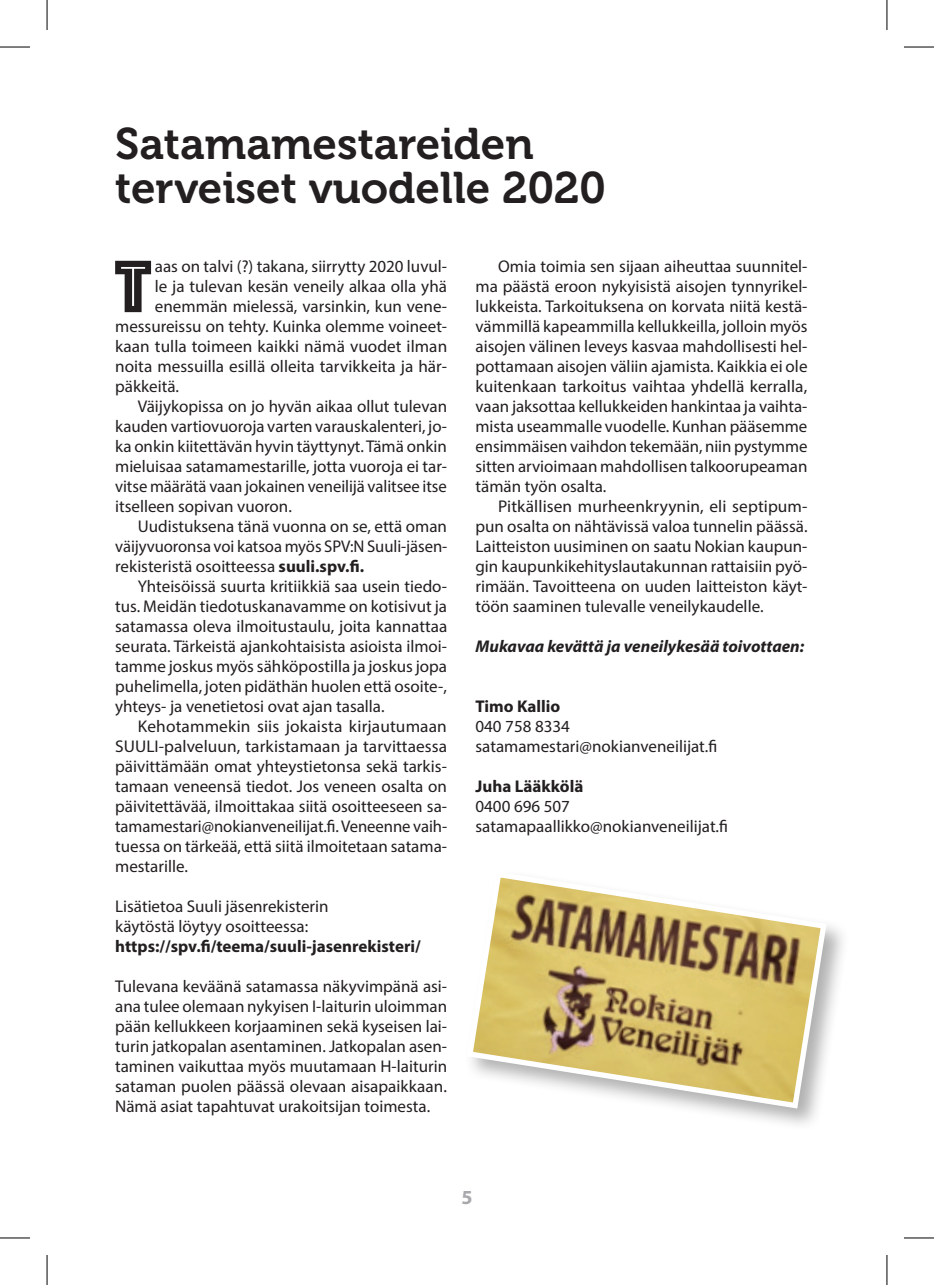
<style>
.page{position:relative;width:934px;height:1285px;background:#fff}
.page>*{position:absolute;margin:0;border:0;box-sizing:border-box;transform-origin:0 0}
.t1{font:77px "Phosphate Inline";color:#231f20}
.t2{font:44px/44px "Museo 700";color:#231f20}
.t3{font:700 20px "Myriad Pro";color:#a8a9ad}
.t4{font:17px/20px "Myriad Pro";color:#231f20}
.t5{font:700 17px "Myriad Pro";color:#231f20}
.t6{font:italic 700 17px "Myriad Pro";color:#231f20}
.s1{font-weight:700}
</style>
<div class="page">
<div style="left:464px;top:869px;width:385px;height:263px;background:#231f20;opacity:.35"></div>
<svg style="left:464px;top:869px;width:365px;height:242px"></svg>
<hr style="left:0;top:47px;width:30px;height:1px;background:#000">
<hr style="left:903px;top:47px;width:30px;height:1px;background:#000">
<hr style="left:0;top:1237px;width:30px;height:1px;background:#000">
<hr style="left:903px;top:1237px;width:30px;height:1px;background:#000">
<hr style="left:47px;top:0;width:1px;height:30px;background:#000">
<hr style="left:47px;top:1255px;width:1px;height:30px;background:#000">
<hr style="left:886px;top:0;width:1px;height:30px;background:#000">
<hr style="left:886px;top:1255px;width:1px;height:30px;background:#000">
<h2 class="t2" style="left:115px;top:123px;width:492px">Satamamestareiden terveiset vuodelle 2020</h2>
<h1 class="t1" style="left:115px;top:232px;width:37px">T</h1>
<p class="t4" style="left:155px;top:256px;width:293px">aas on talvi (?) takana, siirrytty 2020 luvul-</p>
<p class="t4" style="left:155px;top:276px;width:293px">le ja tulevan kesän veneily alkaa olla yhä</p>
<p class="t4" style="left:155px;top:296px;width:293px">enemmän mielessä, varsinkin, kun vene-</p>
<p class="t4" style="left:115px;top:316px;width:333px">messureissu on tehty. Kuinka olemme voineet-</p>
<p class="t4" style="left:115px;top:336px;width:333px">kaan tulla toimeen kaikki nämä vuodet ilman</p>
<p class="t4" style="left:115px;top:356px;width:333px">noita messuilla esillä olleita tarvikkeita ja här-</p>
<p class="t4" style="left:115px;top:376px;width:65px">päkkeitä.</p>
<p class="t4" style="left:138px;top:396px;width:310px">Väijykopissa on jo hyvän aikaa ollut tulevan</p>
<p class="t4" style="left:115px;top:416px;width:333px">kauden vartiovuoroja varten varauskalenteri, jo-</p>
<p class="t4" style="left:115px;top:436px;width:333px">ka onkin kiitettävän hyvin täyttynyt. Tämä onkin</p>
<p class="t4" style="left:115px;top:456px;width:333px">mieluisaa satamamestarille, jotta vuoroja ei tar-</p>
<p class="t4" style="left:115px;top:476px;width:333px">vitse määrätä vaan jokainen veneilijä valitsee itse</p>
<p class="t4" style="left:115px;top:496px;width:178px">itselleen sopivan vuoron.</p>
<p class="t4" style="left:138px;top:516px;width:310px">Uudistuksena tänä vuonna on se, että oman</p>
<p class="t4" style="left:115px;top:536px;width:333px">väijyvuoronsa voi katsoa myös SPV:N Suuli-jäsen-</p>
<p class="t4" style="left:115px;top:556px;width:250px">rekisteristä osoitteessa <span class="s1">suuli.spv.fi.</span></p>
<p class="t4" style="left:138px;top:576px;width:310px">Yhteisöissä suurta kritiikkiä saa usein tiedo-</p>
<p class="t4" style="left:115px;top:596px;width:333px">tus. Meidän tiedotuskanavamme on kotisivut ja</p>
<p class="t4" style="left:115px;top:616px;width:333px">satamassa oleva ilmoitustaulu, joita kannattaa</p>
<p class="t4" style="left:115px;top:636px;width:333px">seurata. Tärkeistä ajankohtaisista asioista ilmoi-</p>
<p class="t4" style="left:115px;top:656px;width:333px">tamme joskus myös sähköpostilla ja joskus jopa</p>
<p class="t4" style="left:115px;top:676px;width:333px">puhelimella, joten pidäthän huolen että osoite-,</p>
<p class="t4" style="left:115px;top:696px;width:271px">yhteys- ja venetietosi ovat ajan tasalla.</p>
<p class="t4" style="left:138px;top:716px;width:310px">Kehotammekin siis jokaista kirjautumaan</p>
<p class="t4" style="left:115px;top:736px;width:333px">SUULI-palveluun, tarkistamaan ja tarvittaessa</p>
<p class="t4" style="left:115px;top:756px;width:333px">päivittämään omat yhteystietonsa sekä tarkis-</p>
<p class="t4" style="left:115px;top:776px;width:333px">tamaan veneensä tiedot. Jos veneen osalta on</p>
<p class="t4" style="left:115px;top:796px;width:333px">päivitettävää, ilmoittakaa siitä osoitteeseen sa-</p>
<p class="t4" style="left:115px;top:816px;width:333px">tamamestari@nokianveneilijat.fi. Veneenne vaih-</p>
<p class="t4" style="left:115px;top:836px;width:333px">tuessa on tärkeää, että siitä ilmoitetaan satama-</p>
<p class="t4" style="left:115px;top:856px;width:74px">mestarille.</p>
<p class="t4" style="left:115px;top:896px;width:215px">Lisätietoa Suuli jäsenrekisterin käytöstä löytyy osoitteessa:</p>
<p class="t5" style="left:115px;top:935px;width:307px">https://spv.fi/teema/suuli-jasenrekisteri/</p>
<p class="t4" style="left:115px;top:976px;width:333px;text-align:justify">Tulevana keväänä satamassa näkyvimpänä asi&shy;ana tulee olemaan nykyisen I-laiturin uloimman pään kellukkeen korjaaminen sekä kyseisen lai&shy;turin jatkopalan asentaminen. Jatkopalan asen&shy;taminen vaikuttaa myös muutamaan H-laiturin sataman puolen päässä olevaan aisapaikkaan.<br>Nämä asiat tapahtuvat urakoitsijan toimesta.</p>
<p class="t4" style="left:475px;top:256px;width:333px;text-align:justify;text-indent:23px">Omia toimia sen sijaan aiheuttaa suunnitel&shy;ma päästä eroon nykyisistä aisojen tynnyrikel&shy;lukkeista. Tarkoituksena on korvata niitä kestä&shy;vämmillä kapeammilla kellukkeilla, jolloin myös aisojen välinen leveys kasvaa mahdollisesti hel&shy;pottamaan aisojen väliin ajamista. Kaikkia ei ole kuitenkaan tarkoitus vaihtaa yhdellä kerralla, vaan jaksottaa kellukkeiden hankintaa ja vaihta&shy;mista useammalle vuodelle. Kunhan pääsemme ensimmäisen vaihdon tekemään, niin pystymme sitten arvioimaan mahdollisen talkoorupeaman tämän työn osalta.</p>
<p class="t4" style="left:475px;top:496px;width:333px;text-align:justify;text-indent:23px">Pitkällisen murheenkryynin, eli septipum&shy;pun osalta on nähtävissä valoa tunnelin päässä.<br>Laitteiston uusiminen on saatu Nokian kaupun&shy;gin kaupunkikehityslautakunnan rattaisiin pyö&shy;rimään. Tavoitteena on uuden laitteiston käyt&shy;töön saaminen tulevalle veneilykaudelle.</p>
<p class="t6" style="left:475px;top:635px;width:330px">Mukavaa kevättä ja veneilykesää toivottaen:</p>
<p class="t5" style="left:475px;top:695px;width:86px">Timo Kallio</p>
<p class="t4" style="left:475px;top:716px;width:243px">040 758 8334 satamamestari@nokianveneilijat.fi</p>
<p class="t5" style="left:475px;top:775px;width:109px">Juha Lääkkölä</p>
<p class="t4" style="left:475px;top:796px;width:254px">0400 696 507 satamapaallikko@nokianveneilijat.fi</p>
<p class="t3" style="left:461px;top:1184px;width:13px">5</p>
</div>
